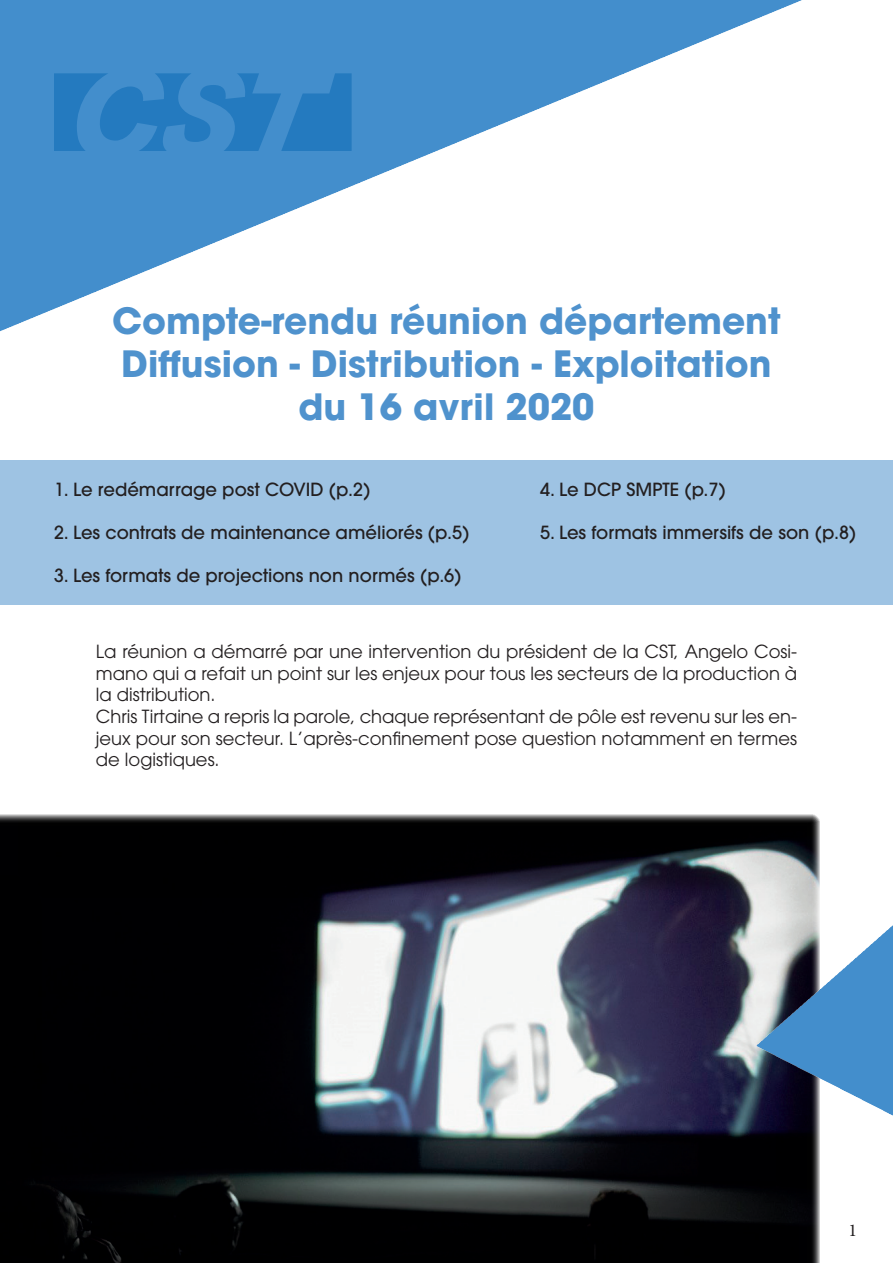
<style>
.page{position:relative;width:893px;height:1263px;background:#fff}
.page>*{position:absolute;margin:0;border:0;box-sizing:border-box;transform-origin:0 0}
.t1{font:700 36px/43.2px "ITC Avant Garde Pro";color:#4f92cd;text-align:center}
.t2{font:18px/21.6px "ITC Avant Garde Pro";color:#231f20}
.t3{font:500 18px "ITC Avant Garde Pro";color:#231f20}
.t4{font:18px "Minion Pro";color:#231f20}
</style>
<div class="page">
<div style="left:0;top:461px;width:893px;height:144px;background:#9ec3e3"></div>
<img style="left:0;top:0;width:802px;height:332px">
<div style="left:0;top:814px;width:819px;height:449px;background:#231f20;opacity:.5"></div>
<img style="left:751px;top:816px;width:142px;height:343px">
<svg style="left:54px;top:73px;width:298px;height:78px;background:#3182c4"></svg>
<h1 class="t1" style="left:112px;top:299px;width:670px">Compte-rendu réunion département<br>Diffusion - Distribution - Exploitation du 16 avril 2020</h1>
<p class="t3" style="left:54px;top:478px;width:318px">1. Le redémarrage post COVID (p.2)</p>
<p class="t3" style="left:540px;top:478px;width:187px">4. Le DCP SMPTE (p.7)</p>
<p class="t3" style="left:54px;top:521px;width:417px">2. Les contrats de maintenance améliorés (p.5)</p>
<p class="t3" style="left:540px;top:521px;width:318px">5. Les formats immersifs de son (p.8)</p>
<p class="t3" style="left:54px;top:564px;width:409px">3. Les formats de projections non normés (p.6)</p>
<p class="t2" style="left:96px;top:640px;width:703px">La réunion a démarré par une intervention du président de la CST, Angelo Cosi&shy;mano qui a refait un point sur les enjeux pour tous les secteurs de la production à la distribution.<br>Chris Tirtaine a repris la parole, chaque représentant de pôle est revenu sur les en&shy;jeux pour son secteur. L’après-confinement pose question notamment en termes de logistiques.</p>
<p class="t4" style="left:848px;top:1218px;width:10px">1</p>
</div>
